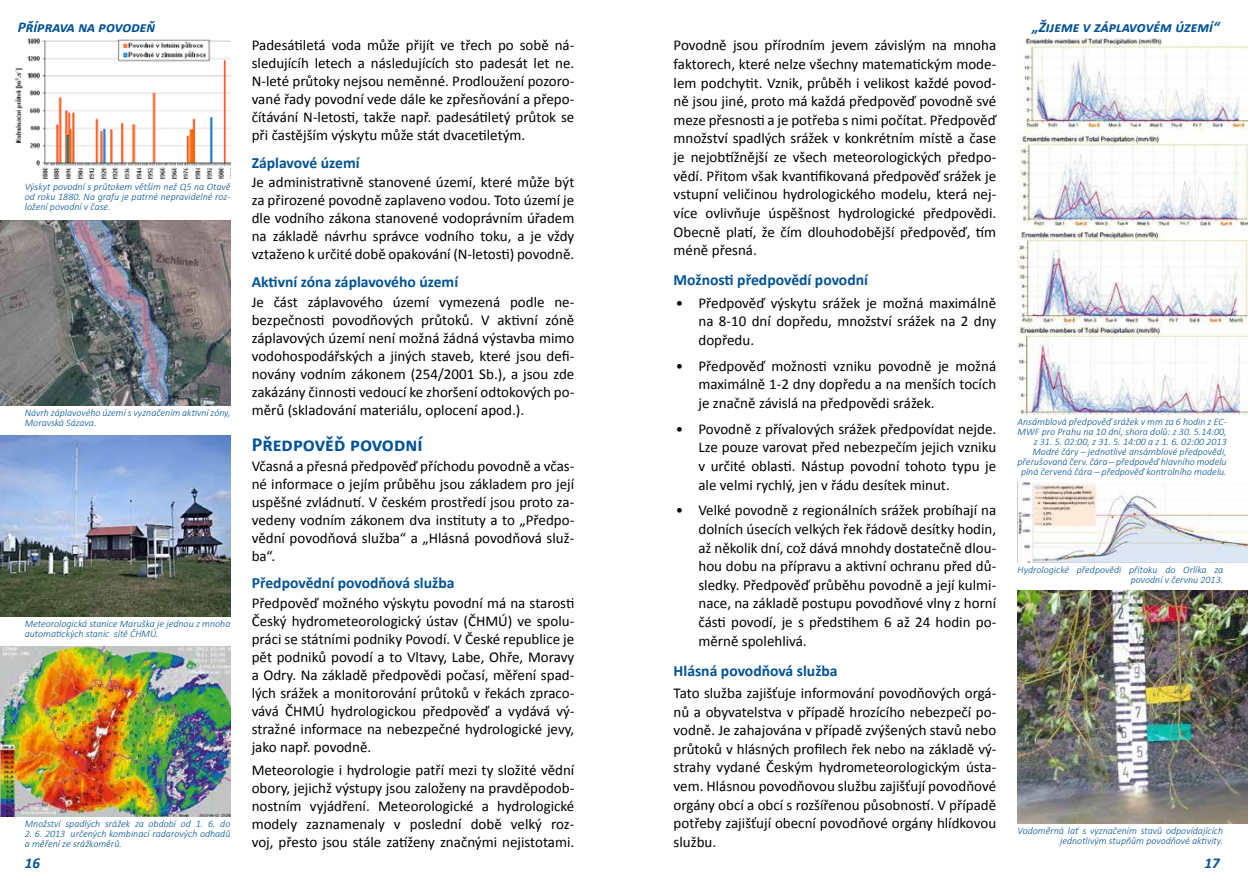
<style>
.page{position:relative;width:1248px;height:886px;background:#fff}
.page>*{position:absolute;margin:0;border:0;box-sizing:border-box;transform-origin:0 0}
.t1{font:700 20px "Calibri";color:#005297}
.t2{font:700 15.62px "Calibri";color:#005297}
.t3{font:15px/18.6px "Calibri";color:#000;text-align:justify}
.t4{font:italic 700 15px "Calibri";color:#005297}
.t5{font:italic 300 10px/10px "Calibri";color:#005297}
</style>
<div class="page">
<img style="left:0;top:221px;width:230px;height:184px">
<img style="left:0;top:435px;width:230px;height:181px">
<img style="left:0;top:646px;width:230px;height:170px">
<img style="left:1017px;top:39px;width:230px;height:376px">
<img style="left:1017px;top:483px;width:230px;height:79px">
<img style="left:1017px;top:590px;width:230px;height:233px">
<img style="left:14px;top:39px;width:216px;height:140px">
<p class="t4" style="left:18px;top:17px;width:139px">Příprava na povodeň</p>
<p class="t5" style="left:25px;top:181px;width:207px;text-align:justify">Výskyt povodní s průtokem větším než Q5 na Otavě od roku 1880. Na grafu je patrné nepravidelné roz&shy;ložení povodní v čase.</p>
<p class="t5" style="left:25px;top:407px;width:207px">Návrh záplavového území s vyznačením aktivní zóny,<br>Moravská Sázava.</p>
<p class="t5" style="left:25px;top:618px;width:207px">Meteorologická stanice Maruška je jednou z mnoha automatických stanic sítě ČHMÚ.</p>
<p class="t5" style="left:25px;top:818px;width:207px">Množství spadlých srážek za období od 1. 6. do</p>
<p class="t5" style="left:25px;top:828px;width:207px">2. 6. 2013 určených kombinací radarových odhadů a měření ze srážkoměrů.</p>
<p class="t3" style="left:252px;top:36px;width:324px;line-height:18px">Padesátiletá voda může přijít ve třech po sobě ná&shy;sledujícíh letech a následujících sto padesát let ne.<br>N-leté průtoky nejsou neměnné. Prodloužení pozoro&shy;vané řady povodní vede dále ke zpřesňování a přepo&shy;čítávání N-letosti, takže např. padesátiletý průtok se při častějším výskytu může stát dvacetiletým.</p>
<p class="t2" style="left:252px;top:153px;width:109px">Záplavové území</p>
<p class="t3" style="left:252px;top:173px;width:324px;line-height:18px">Je administrativně stanovené území, které může být za přirozené povodně zaplaveno vodou. Toto území je dle vodního zákona stanovené vodoprávním úřadem na základě návrhu správce vodního toku, a je vždy vztaženo k určité době opakování (N-letosti) povodně.</p>
<p class="t2" style="left:252px;top:272px;width:208px">Aktivní zóna záplavového území</p>
<p class="t3" style="left:252px;top:293px;width:324px;line-height:18px">Je část záplavového území vymezená podle ne&shy;bezpečnosti povodňových průtoků. V aktivní zóně záplavových území není možná žádná výstavba mimo vodohospodářských a jiných staveb, které jsou defi&shy;novány vodním zákonem (254/2001 Sb.), a jsou zde zakázány činnosti vedoucí ke zhoršení odtokových po&shy;měrů (skladování materiálu, oplocení apod.).</p>
<h1 class="t1" style="left:252px;top:431px;width:172px">Předpověď povodní</h1>
<p class="t3" style="left:252px;top:457px;width:324px;line-height:18px">Včasná a přesná předpověď příchodu povodně a včas&shy;né informace o jejím průběhu jsou základem pro její uspěšné zvládnutí. V českém prostředí jsou proto za&shy;vedeny vodním zákonem dva instituty a to „Předpo&shy;vědní povodňová služba“ a „Hlásná povodňová služ&shy;ba“.</p>
<p class="t2" style="left:252px;top:573px;width:204px">Předpovědní povodňová služba</p>
<p class="t3" style="left:252px;top:594px;width:324px;line-height:18px">Předpověď možného výskytu povodní má na starosti Český hydrometeorologický ústav (ČHMÚ) ve spolu&shy;práci se státními podniky Povodí. V České republice je pět podniků povodí a to Vltavy, Labe, Ohře, Moravy a Odry. Na základě předpovědi počasí, měření spad&shy;lých srážek a monitorování průtoků v řekách zpraco&shy;vává ČHMÚ hydrologickou předpověď a vydává vý&shy;stražné informace na nebezpečné hydrologické jevy, jako např. povodně.</p>
<p class="t3" style="left:252px;top:761px;width:324px;line-height:18px">Meteorologie i hydrologie patří mezi ty složité vědní obory, jejichž výstupy jsou založeny na pravděpodob&shy;nostním vyjádření. Meteorologické a hydrologické modely zaznamenaly v poslední době velký roz&shy;voj, přesto jsou stále zatíženy značnými nejistotami.</p>
<p class="t3" style="left:673px;top:36px;width:324px">Povodně jsou přírodním jevem závislým na mnoha faktorech, které nelze všechny matematickým mode&shy;lem podchytit. Vznik, průběh i velikost každé povod&shy;ně jsou jiné, proto má každá předpověď povodně své meze přesnosti a je potřeba s nimi počítat. Předpověď množství spadlých srážek v konkrétním místě a čase je nejobtížnější ze všech meteorologických předpo&shy;vědí. Přitom však kvantifikovaná předpověď srážek je vstupní veličinou hydrologického modelu, která nej&shy;více ovlivňuje úspěšnost hydrologické předpovědi.<br>Obecně platí, že čím dlouhodobější předpověď, tím méně přesná.</p>
<p class="t2" style="left:673px;top:270px;width:196px">Možnosti předpovědí povodní</p>
<p class="t3" style="left:698px;top:293px;width:299px;text-indent:-22px">• Předpověď výskytu srážek je možná maximálně na 8-10 dní dopředu, množství srážek na 2 dny dopředu.</p>
<p class="t3" style="left:698px;top:356px;width:299px;text-indent:-22px">• Předpověď možnosti vzniku povodně je možná maximálně 1-2 dny dopředu a na menších tocích je značně závislá na předpovědi srážek.</p>
<p class="t3" style="left:698px;top:419px;width:299px;text-indent:-22px">• Povodně z přívalových srážek předpovídat nejde.<br>Lze pouze varovat před nebezpečím jejich vzniku v určité oblasti. Nástup povodní tohoto typu je ale velmi rychlý, jen v řádu desítek minut.</p>
<p class="t3" style="left:698px;top:501px;width:299px;text-indent:-22px">• Velké povodně z regionálních srážek probíhají na dolních úsecích velkých řek řádově desítky hodin, až několik dní, což dává mnohdy dostatečně dlou&shy;hou dobu na přípravu a aktivní ochranu před dů&shy;sledky. Předpověď průběhu povodně a její kulmi&shy;nace, na základě postupu povodňové vlny z horní části povodí, je s předstihem 6 až 24 hodin po&shy;měrně spolehlivá.</p>
<p class="t2" style="left:673px;top:660px;width:165px">Hlásná povodňová služba</p>
<p class="t3" style="left:673px;top:684px;width:324px">Tato služba zajišťuje informování povodňových orgá&shy;nů a obyvatelstva v případě hrozícího nebezpečí po&shy;vodně. Je zahajována v případě zvýšených stavů nebo průtoků v hlásných profilech řek nebo na základě vý&shy;strahy vydané Českým hydrometeorologickým ústa&shy;vem. Hlásnou povodňovou službu zajišťují povodňové orgány obcí a obcí s rozšířenou působností. V případě potřeby zajišťují obecní povodňové orgány hlídkovou službu.</p>
<p class="t4" style="left:1032px;top:17px;width:189px">„Žijeme v záplavovém území“</p>
<p class="t5" style="left:1017px;top:417px;width:211px;text-align:right">Ansámblová předpověď srážek v mm za 6 hodin z EC-MWF pro Prahu na 10 dní, shora dolů: z 30. 5.14:00, z 31. 5. 02:00, z 31. 5. 14:00 a z 1. 6. 02:00 2013<br>Modré čáry – jednotlivé ansámblové předpovědi, přerušovaná červ. čára – předpověď hlavního modelu plná červená čára – předpověď kontrolního modelu.</p>
<p class="t5" style="left:1017px;top:564px;width:207px;text-align:right">Hydrologické předpovědi přítoku do Orlíka za povodní v červnu 2013.</p>
<p class="t5" style="left:1017px;top:825px;width:207px;text-align:right">Vodoměrná lať s vyznačením stavů odpovídajících jednotlivým stupňům povodňové aktivity.</p>
<p class="t4" style="left:25px;top:854px;width:17px">16</p>
<p class="t4" style="left:1204px;top:854px;width:17px">17</p>
</div>
